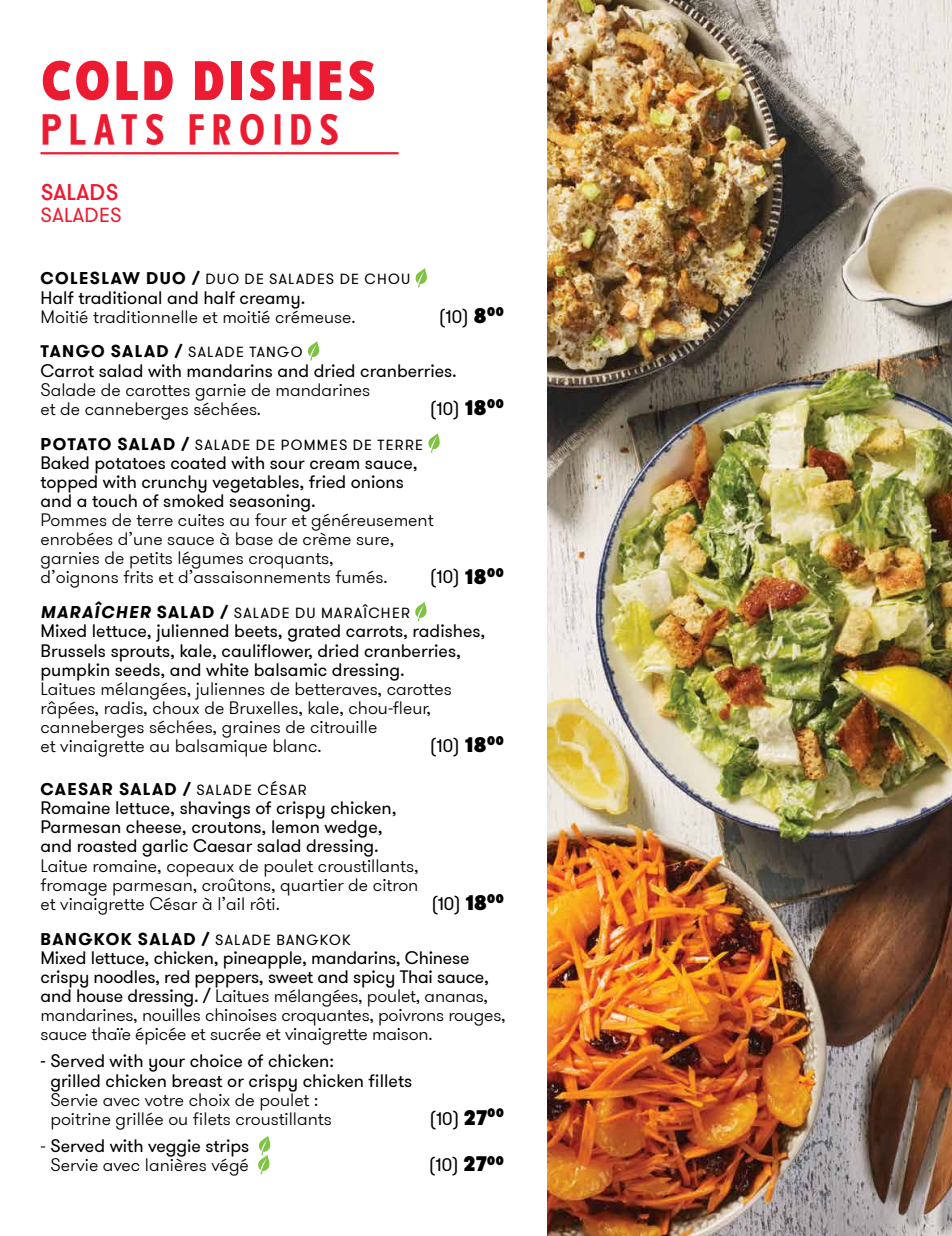
<style>
.page{position:relative;width:952px;height:1236px;background:#fff}
.page>*{position:absolute;margin:0;border:0;box-sizing:border-box;transform-origin:0 0}
.t1{font:900 51.75px "Taberna Sans";letter-spacing:.055em;color:#ed1b31}
.t2{font:40.5px "Taberna Sans";letter-spacing:.15em;color:#ed1b31}
.t3{font:500 22.5px "GT Walsheim Pro";letter-spacing:.015em;color:#ed1b31}
.t4{font:20.25px "GT Walsheim Pro";letter-spacing:.015em;color:#ed1b31}
.t5{font:300 18px/19.1px "GT Walsheim Pro";color:#000}
.t6{font:18px/19.1px "GT Walsheim Pro";color:#000}
.t7{font:700 16.88px "GT Walsheim Pro";letter-spacing:.08em;color:#000}
.t8{font:14.62px "GT Walsheim Pro";letter-spacing:.085em;color:#000}
.s1{font-weight:700;font-size:16.88px}
.s2{font-family:"Taberna Sans";font-weight:900;font-size:22.5px}
.s3{font-weight:400;font-size:14.62px}
.s4{font-weight:400}
</style>
<div class="page">
<img style="left:547px;top:0;width:405px;height:1235px">
<svg style="left:415px;top:268px;width:12px;height:19px"></svg>
<svg style="left:308px;top:341px;width:12px;height:19px"></svg>
<svg style="left:428px;top:433px;width:12px;height:19px"></svg>
<svg style="left:415px;top:602px;width:12px;height:19px"></svg>
<svg style="left:258px;top:1136px;width:13px;height:38px"></svg>
<hr style="left:40px;top:152px;width:358px;height:2px;background:#ed1b31">
<h1 class="t1" style="left:40px;top:48px;width:337px">COLD DISHES</h1>
<h2 class="t2" style="left:40px;top:103px;width:300px">PLATS FROIDS</h2>
<p class="t3" style="left:41px;top:178px;width:79px">SALADS</p>
<p class="t4" style="left:41px;top:203px;width:83px">SALADES</p>
<p class="t8" style="left:41px;top:270px;width:371px"><span class="s1">COLESLAW DUO /</span> DUO DE SALADES DE CHOU</p>
<p class="t6" style="left:40px;top:288px;width:266px">Half traditional and half creamy.</p>
<p class="t5" style="left:40px;top:307px;width:317px">Moitié traditionnelle et moitié crémeuse.</p>
<p class="t6" style="left:439px;top:307px;width:67px">(10) <span class="s2">8</span><sup>00</sup></p>
<p class="t7" style="left:41px;top:340px;width:263px">TANGO SALAD / <span class="s3">SALADE TANGO</span></p>
<p class="t6" style="left:40px;top:361px;width:418px">Carrot salad with mandarins and dried cranberries.</p>
<p class="t5" style="left:40px;top:380px;width:331px">Salade de carottes garnie de mandarines et de canneberges séchées.</p>
<p class="t6" style="left:430px;top:399px;width:76px">(10) <span class="s2">18</span><sup>00</sup></p>
<p class="t8" style="left:41px;top:435px;width:384px"><span class="s1">POTATO SALAD /</span> SALADE DE POMMES DE TERRE</p>
<p class="t6" style="left:40px;top:453px;width:379px">Baked potatoes coated with sour cream sauce, topped with crunchy vegetables, fried onions and a touch of smoked seasoning.</p>
<p class="t5" style="left:40px;top:510px;width:395px">Pommes de terre cuites au four et généreusement enrobées d’une sauce à base de crème sure, garnies de petits légumes croquants,<br>d’oignons frits et d’assaisonnements fumés.</p>
<p class="t6" style="left:430px;top:568px;width:76px">(10) <span class="s2">18</span><sup>00</sup></p>
<p class="t8" style="left:41px;top:604px;width:371px"><span class="s1">MARAÎCHER SALAD /</span> SALADE DU MARAÎCHER</p>
<p class="t6" style="left:40px;top:622px;width:446px">Mixed lettuce, julienned beets, grated carrots, radishes,<br>Brussels sprouts, kale, cauliflower, dried cranberries, pumpkin seeds, and white balsamic dressing.</p>
<p class="t5" style="left:40px;top:679px;width:413px">Laitues mélangées, juliennes de betteraves, carottes râpées, radis, choux de Bruxelles, kale, chou-fleur, canneberges séchées, graines de citrouille<br>et vinaigrette au balsamique blanc.</p>
<p class="t6" style="left:430px;top:736px;width:76px">(10) <span class="s2">18</span><sup>00</sup></p>
<p class="t7" style="left:41px;top:778px;width:268px">CAESAR SALAD / <span class="s3">SALADE CÉSAR</span></p>
<p class="t6" style="left:40px;top:798px;width:357px">Romaine lettuce, shavings of crispy chicken,<br>Parmesan cheese, croutons, lemon wedge, and roasted garlic Caesar salad dressing.</p>
<p class="t5" style="left:40px;top:856px;width:380px;text-align:justify">Laitue romaine, copeaux de poulet croustillants, fromage parmesan, croûtons, quartier de citron et vinaigrette César à l’ail rôti.</p>
<p class="t6" style="left:431px;top:894px;width:74px">(10) <span class="s2">18</span><sup>00</sup></p>
<p class="t7" style="left:41px;top:927px;width:312px">BANGKOK SALAD / <span class="s3">SALADE BANGKOK</span></p>
<p class="t5" style="left:40px;top:948px;width:467px"><span class="s4">Mixed lettuce, chicken, pineapple, mandarins, Chinese crispy noodles, red peppers, sweet and spicy Thai sauce, and house dressing. /</span> Laitues mélangées, poulet, ananas, mandarines, nouilles chinoises croquantes, poivrons rouges, sauce thaïe épicée et sucrée et vinaigrette maison.</p>
<p class="t6" style="left:50px;top:1051px;width:363px;text-indent:-10px">- Served with your choice of chicken:<br>grilled chicken breast or crispy chicken fillets</p>
<p class="t5" style="left:50px;top:1090px;width:283px">Servie avec votre choix de poulet : poitrine grillée ou filets croustillants</p>
<p class="t6" style="left:429px;top:1109px;width:76px">(10) <span class="s2">27</span><sup>00</sup></p>
<p class="t5" style="left:40px;top:1136px;width:210px;text-align:center">- <span class="s4">Served with veggie strips<br></span>Servie avec lanières végé</p>
<p class="t6" style="left:429px;top:1155px;width:77px">(10) <span class="s2">27</span><sup>00</sup></p>
</div>
